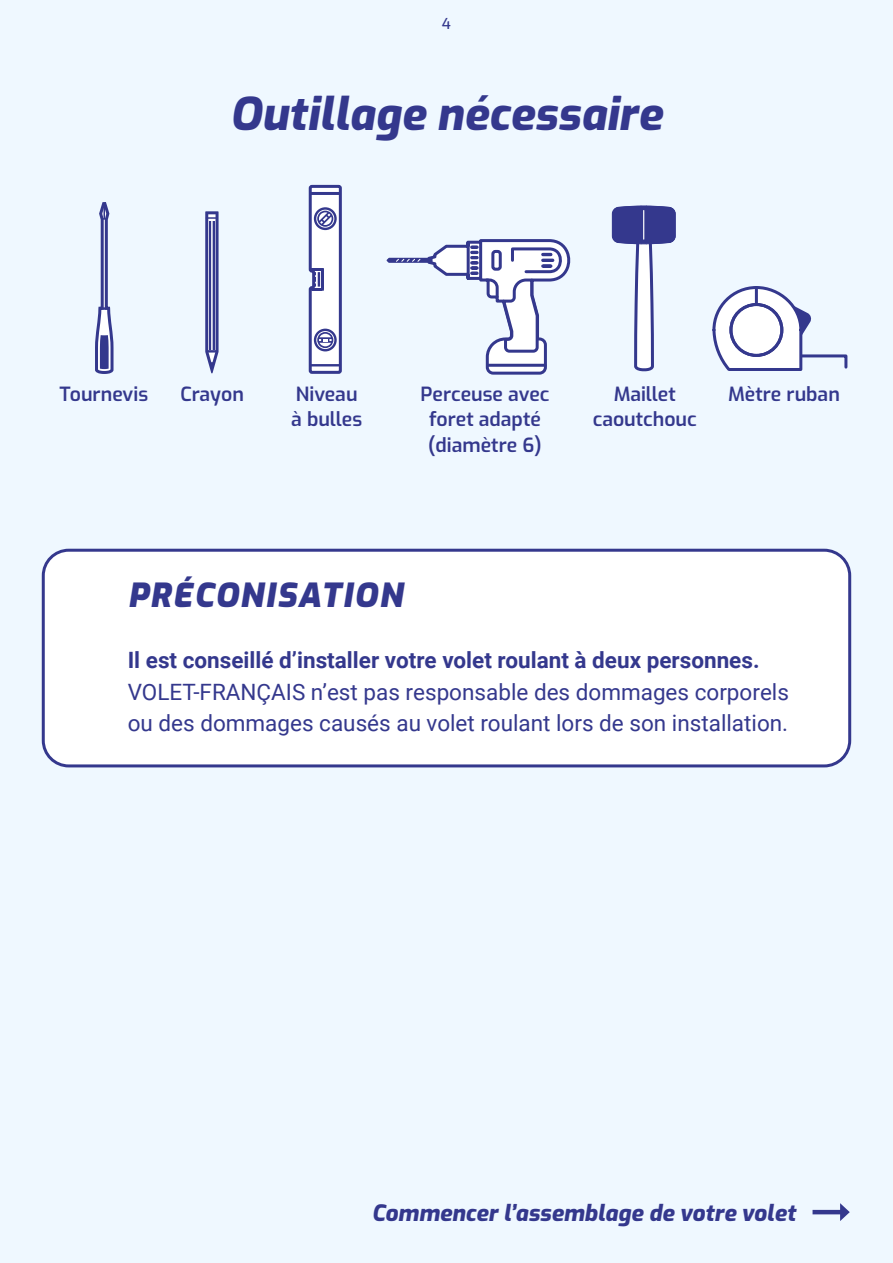
<style>
.page{position:relative;width:893px;height:1263px;background:#eff8ff}
.page>*{position:absolute;margin:0;border:0;box-sizing:border-box;transform-origin:0 0}
.t1{font:italic 800 45px "Exo";color:#34388d}
.t2{font:italic 900 33px "Exo";letter-spacing:.05em;color:#34388d}
.t3{font:22.5px/31.5px "Roboto";color:#34388d}
.t4{font:700 22.5px "Roboto";color:#34388d}
.t5{font:italic 800 22.5px "Exo";color:#34388d}
.t6{font:600 19.5px/25.5px "Exo";color:#34388d;text-align:center}
.t7{font:500 15px "Exo";color:#34388d}
</style>
<div class="page">
<svg style="left:95px;top:202px;width:19px;height:172px"></svg>
<svg style="left:205px;top:211px;width:14px;height:162px;background:#6f72af"></svg>
<svg style="left:308px;top:184px;width:34px;height:190px"></svg>
<svg style="left:386px;top:239px;width:185px;height:136px"></svg>
<svg style="left:611px;top:205px;width:65px;height:167px"></svg>
<hr style="left:643px;top:210px;width:1px;height:30px;background:#fff">
<svg style="left:712px;top:286px;width:136px;height:85px"></svg>
<div style="left:729px;top:303px;width:54px;height:54px;border:3px solid #34388d;border-radius:50%"></div>
<hr style="left:755px;top:287px;width:3px;height:17px;background:#34388d">
<div style="left:43px;top:550px;width:807px;height:216px;background:#fff;border-radius:26px"></div>
<div style="left:42px;top:549px;width:809px;height:218px;border:3px solid #34388d;border-radius:26px"></div>
<hr style="left:812px;top:1210px;width:31px;height:4px;background:#34388d">
<svg style="left:840px;top:1203px;width:10px;height:18px"></svg>
<p class="t7" style="left:442px;top:17px;width:11px">4</p>
<h1 class="t1" style="left:230px;top:80px;width:434px">Outillage nécessaire</h1>
<p class="t6" style="left:59px;top:382px;width:90px">Tournevis</p>
<p class="t6" style="left:180px;top:382px;width:65px">Crayon</p>
<p class="t6" style="left:291px;top:382px;width:72px;text-align:left">Niveau à bulles</p>
<p class="t6" style="left:420px;top:382px;width:130px">Perceuse avec foret adapté (diamètre 6)</p>
<p class="t6" style="left:593px;top:382px;width:105px">Maillet caoutchouc</p>
<p class="t6" style="left:728px;top:382px;width:113px">Mètre ruban</p>
<h2 class="t2" style="left:128px;top:575px;width:276px">PRÉCONISATION</h2>
<p class="t4" style="left:128px;top:651px;width:633px">Il est conseillé d’installer votre volet roulant à deux personnes.</p>
<p class="t3" style="left:128px;top:678px;width:663px">VOLET-FRANÇAIS n’est pas responsable des dommages corporels ou des dommages causés au volet roulant lors de son installation.</p>
<p class="t5" style="left:372px;top:1196px;width:425px">Commencer l’assemblage de votre volet</p>
</div>
